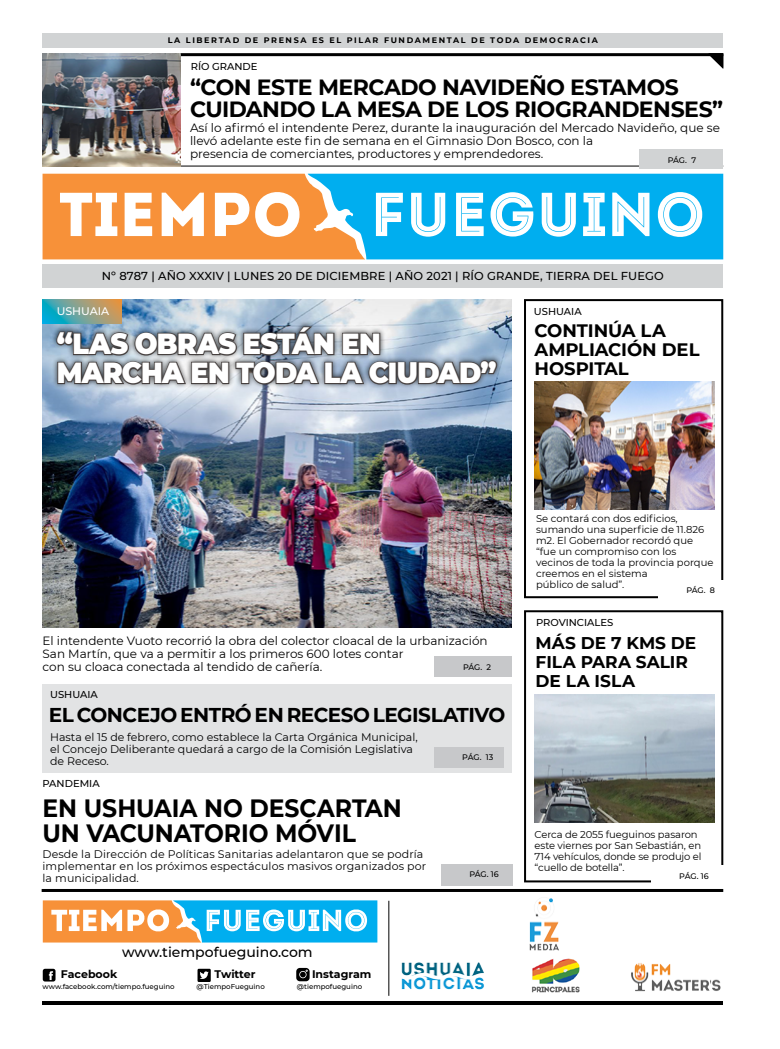
<style>
.page{position:relative;width:780px;height:1049px;background:#fff}
.page>*{position:absolute;margin:0;border:0;box-sizing:border-box;transform-origin:0 0}
.t1{font:900 29px/29px "Montserrat";letter-spacing:-.025em;color:#fff;scale:.93 1}
.t2{font:700 25px/25px "Montserrat";letter-spacing:-.005em;color:#000;scale:.94 1}
.t3{font:700 22px/22px "Montserrat";letter-spacing:-.025em;color:#000}
.t4{font:700 20px "Montserrat";letter-spacing:-.025em;color:#000}
.t5{font:700 18px/19px "Montserrat";letter-spacing:-.005em;color:#000}
.t6{font:700 17px/19px "Montserrat";color:#000}
.t7{font:500 14px "Montserrat";color:#000}
.t8{font:12px/13px "Montserrat";color:#000}
.t9{font:500 11.5px "Montserrat";letter-spacing:.01em;color:#000}
.t10{font:11px/12px "Montserrat";color:#000}
.t11{font:700 11px "Montserrat";color:#000}
.t12{font:500 11px "Montserrat";color:#fff}
.t13{font:10px/11px "Montserrat";color:#000}
.t14{font:500 10px "Montserrat";color:#000}
.t15{font:700 8px "Montserrat";letter-spacing:.2em;color:#000}
.t16{font:500 8px "Montserrat";letter-spacing:-.01em;color:#000}
.t17{font:500 7px "Montserrat";color:#000}
</style>
<div class="page">
<img style="left:43px;top:299px;width:469px;height:328px">
<hr style="left:43px;top:1001px;width:680px;height:4px;background:#000">
<div style="left:42px;top:685px;width:470px;height:88px;background:#e2e3e4"></div>
<hr style="left:43px;top:53px;width:680px;height:3px;background:#000">
<svg style="left:708px;top:53px;width:15px;height:16px"></svg>
<div style="left:43px;top:264px;width:680px;height:24px;background:#d1d3d4"></div>
<div style="left:524px;top:610px;width:199px;height:272px;border:2px solid #000"></div>
<div style="left:524px;top:299px;width:199px;height:299px;border:2px solid #000"></div>
<div style="left:651px;top:865px;width:72px;height:20px;background:#fff"></div>
<div style="left:43px;top:33px;width:680px;height:14px;background:#d1d3d4"></div>
<svg style="left:43px;top:174px;width:264px;height:85px"></svg>
<svg style="left:307px;top:174px;width:416px;height:85px;fill:#00aeef"></svg>
<div style="left:434px;top:656px;width:78px;height:21px;background:#c7c8ca"></div>
<div style="left:434px;top:747px;width:70px;height:20px;background:#c7c8ca"></div>
<hr style="left:42px;top:889px;width:681px;height:3px;background:#000">
<hr style="left:43px;top:166px;width:680px;height:1px;background:#000">
<div style="left:441px;top:864px;width:72px;height:21px;background:#c7c8ca"></div>
<svg style="left:43px;top:900px;width:334px;height:42px"></svg>
<svg style="left:43px;top:969px;width:12px;height:12px"></svg>
<svg style="left:197px;top:969px;width:14px;height:13px"></svg>
<svg style="left:296px;top:968px;width:13px;height:13px"></svg>
<hr style="left:388px;top:901px;width:1px;height:95px;background:#000">
<img style="left:529px;top:898px;width:30px;height:53px">
<img style="left:401px;top:962px;width:83px;height:28px">
<img style="left:631px;top:963px;width:90px;height:29px">
<img style="left:531px;top:958px;width:49px;height:34px">
<div style="left:639px;top:150px;width:84px;height:19px;background:#d1d3d4"></div>
<div style="left:658px;top:580px;width:65px;height:20px;background:#fff"></div>
<div style="left:51px;top:321px;width:451px;height:68px;background:#000;opacity:.75"></div>
<svg style="left:55px;top:325px;width:443px;height:61px;background:#757d86"></svg>
<img style="left:43px;top:53px;width:138px;height:114px">
<img style="left:534px;top:694px;width:180px;height:128px">
<img style="left:534px;top:381px;width:180px;height:128px">
<svg style="left:43px;top:299px;width:79px;height:24px;background:#7aa18f"></svg>
<p class="t15" style="left:168px;top:35px;width:431px">LA LIBERTAD DE PRENSA ES EL PILAR FUNDAMENTAL DE TODA DEMOCRACIA</p>
<p class="t14" style="left:191px;top:59px;width:68px">RÍO GRANDE</p>
<h3 class="t3" style="left:190px;top:75px;width:534px">“CON ESTE MERCADO NAVIDEÑO ESTAMOS<br>CUIDANDO LA MESA DE LOS RIOGRANDENSES”</h3>
<p class="t8" style="left:190px;top:121px;width:531px">Así lo afirmó el intendente Perez, durante la inauguración del Mercado Navideño, que se llevó adelante este fin de semana en el Gimnasio Don Bosco, con la<br>presencia de comerciantes, productores y emprendedores.</p>
<p class="t16" style="left:667px;top:155px;width:30px">PÁG. 7</p>
<p class="t9" style="left:102px;top:268px;width:563px">Nº 8787 | AÑO XXXIV | LUNES 20 DE DICIEMBRE | AÑO 2021 | RÍO GRANDE, TIERRA DEL FUEGO</p>
<p class="t12" style="left:57px;top:304px;width:54px">USHUAIA</p>
<h1 class="t1" style="left:57px;top:327px;width:474px">“LAS OBRAS ESTÁN EN<br>MARCHA EN TODA LA CIUDAD”</h1>
<p class="t14" style="left:534px;top:305px;width:49px">USHUAIA</p>
<h3 class="t5" style="left:534px;top:320px;width:166px">CONTINÚA LA<br>AMPLIACIÓN DEL<br>HOSPITAL</h3>
<p class="t8" style="left:43px;top:633px;width:446px">El intendente Vuoto recorrió la obra del colector cloacal de la urbanización<br>San Martín, que va a permitir a los primeros 600 lotes contar<br>con su cloaca conectada al tendido de cañería.</p>
<p class="t16" style="left:463px;top:661px;width:30px">PÁG. 2</p>
<p class="t14" style="left:50px;top:687px;width:49px">USHUAIA</p>
<h3 class="t4" style="left:49px;top:701px;width:458px">EL CONCEJO ENTRÓ EN RECESO LEGISLATIVO</h3>
<p class="t10" style="left:50px;top:730px;width:369px">Hasta el 15 de febrero, como establece la Carta Orgánica Municipal, el Concejo Deliberante quedará a cargo de la Comisión Legislativa de Receso.</p>
<h2 class="t2" style="left:43px;top:795px;width:383px">EN USHUAIA NO DESCARTAN<br>UN VACUNATORIO MÓVIL</h2>
<p class="t10" style="left:43px;top:848px;width:385px">Desde la Dirección de Políticas Sanitarias adelantaron que se podría implementar en los próximos espectáculos masivos organizados por la municipalidad.</p>
<p class="t14" style="left:43px;top:776px;width:59px">PANDEMIA</p>
<p class="t7" style="left:122px;top:942px;width:192px">www.tiempofueguino.com</p>
<p class="t11" style="left:61px;top:966px;width:58px">Facebook</p>
<p class="t17" style="left:43px;top:982px;width:134px">www.facebook.com/tiempo.fueguino</p>
<p class="t11" style="left:214px;top:966px;width:42px">Twitter</p>
<p class="t17" style="left:197px;top:982px;width:70px">@TiempoFueguino</p>
<p class="t11" style="left:312px;top:966px;width:61px">Instagram</p>
<p class="t17" style="left:297px;top:982px;width:67px">@tiempofueguino</p>
<p class="t16" style="left:462px;top:752px;width:33px">PÁG. 13</p>
<p class="t16" style="left:469px;top:869px;width:31px">PÁG. 16</p>
<p class="t13" style="left:536px;top:513px;width:179px">Se contará con dos edificios, sumando una superficie de 11.826 m2. El Gobernador recordó que “fue un compromiso con los vecinos de toda la provincia porque creemos en el sistema<br>público de salud”.</p>
<p class="t16" style="left:686px;top:585px;width:30px">PÁG. 8</p>
<p class="t14" style="left:536px;top:616px;width:79px">PROVINCIALES</p>
<h3 class="t6" style="left:535px;top:633px;width:162px">MÁS DE 7 KMS DE<br>FILA PARA SALIR<br>DE LA ISLA</h3>
<p class="t13" style="left:534px;top:828px;width:168px">Cerca de 2055 fueguinos pasaron este viernes por San Sebastián, en<br>714 vehículos, donde se produjo el “cuello de botella”.</p>
<p class="t16" style="left:679px;top:870px;width:31px">PÁG. 16</p>
</div>
